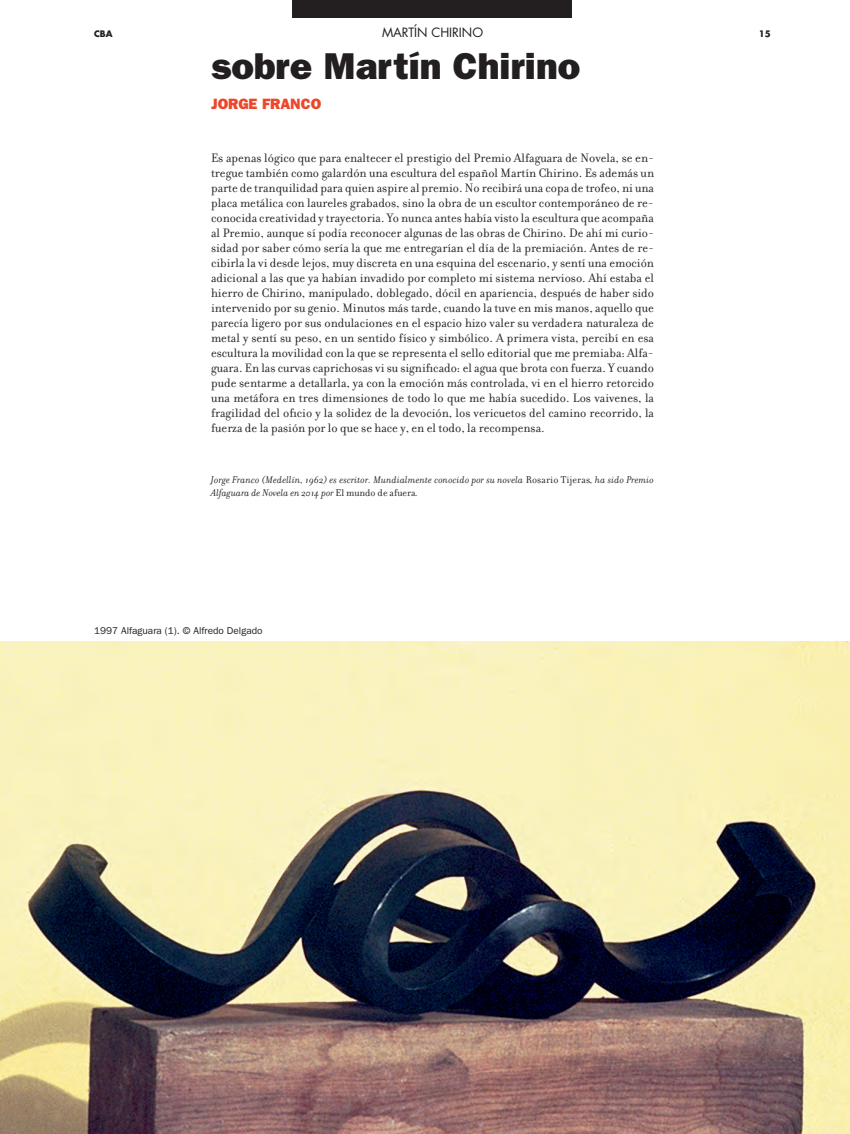
<style>
.page{position:relative;width:850px;height:1134px;background:#fff}
.page>*{position:absolute;margin:0;border:0;box-sizing:border-box;transform-origin:0 0}
.t1{font:37.5px "ITC Franklin Gothic Std Hvy";color:#231f20}
.t2{font:15px "ITC Franklin Gothic Std Hvy";color:#ed472b}
.t3{font:13.12px/15px "Filosofia";color:#231f20;text-align:justify}
.t4{font:12.5px "Futura";color:#231f20}
.t5{font:italic 10.62px/12.5px "Filosofia";letter-spacing:.01em;color:#231f20}
.t6{font:10px "ITC Franklin Gothic Std";color:#231f20}
.t7{font:700 8.75px "Futura";color:#231f20}
.s1{font-style:normal}
</style>
<div class="page">
<div style="left:292px;top:0;width:280px;height:18px;background:#231f20"></div>
<img style="left:0;top:642px;width:850px;height:492px">
<p class="t7" style="left:94px;top:28px;width:20px">CBA</p>
<p class="t4" style="left:382px;top:24px;width:103px">MARTÍN CHIRINO</p>
<p class="t7" style="left:759px;top:28px;width:14px">15</p>
<h1 class="t1" style="left:211px;top:44px;width:371px">sobre Martín Chirino</h1>
<p class="t2" style="left:211px;top:95px;width:110px">Jorge Franco</p>
<p class="t3" style="left:211px;top:150px;width:444px">Es apenas lógico que para enaltecer el prestigio del Premio Alfaguara de Novela, se en&shy;tregue también como galardón una escultura del español Martín Chirino. Es además un parte de tranquilidad para quien aspire al premio. No recibirá una copa de trofeo, ni una placa metálica con laureles grabados, sino la obra de un escultor contemporáneo de re&shy;conocida creatividad y trayectoria. Yo nunca antes había visto la escultura que acompaña al Premio, aunque sí podía reconocer algunas de las obras de Chirino. De ahí mi curio&shy;sidad por saber cómo sería la que me entregarían el día de la premiación. Antes de re&shy;cibirla la vi desde lejos, muy discreta en una esquina del escenario, y sentí una emoción adicional a las que ya habían invadido por completo mi sistema nervioso. Ahí estaba el hierro de Chirino, manipulado, doblegado, dócil en apariencia, después de haber sido intervenido por su genio. Minutos más tarde, cuando la tuve en mis manos, aquello que parecía ligero por sus ondulaciones en el espacio hizo valer su verdadera naturaleza de metal y sentí su peso, en un sentido físico y simbólico. A primera vista, percibí en esa escultura la movilidad con la que se representa el sello editorial que me premiaba: Alfa&shy;guara. En las curvas caprichosas vi su significado: el agua que brota con fuerza. Y cuando pude sentarme a detallarla, ya con la emoción más controlada, vi en el hierro retorcido una metáfora en tres dimensiones de todo lo que me había sucedido. Los vaivenes, la fragilidad del oficio y la solidez de la devoción, los vericuetos del camino recorrido, la fuerza de la pasión por lo que se hace y, en el todo, la recompensa.</p>
<p class="t5" style="left:211px;top:474px;width:444px">Jorge Franco (Medellín, 1962) es escritor. Mundialmente conocido por su novela <span class="s1">Rosario Tijeras</span>, ha sido Premio<br>Alfaguara de Novela en 2014 por <span class="s1">El mundo de afuera</span>.</p>
<p class="t6" style="left:94px;top:625px;width:170px">1997 Alfaguara (1). © Alfredo Delgado</p>
</div>
